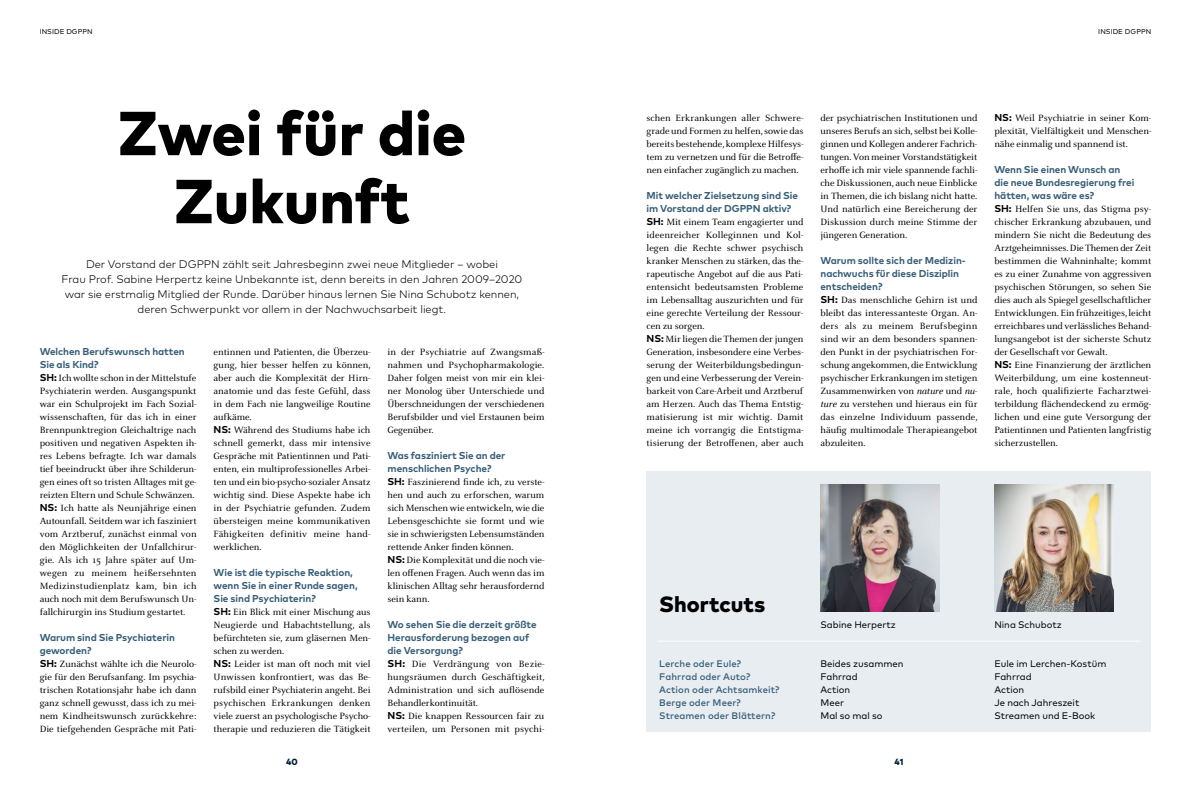
<style>
.page{position:relative;width:1191px;height:791px;background:#fff}
.page>*{position:absolute;margin:0;border:0;box-sizing:border-box;transform-origin:0 0}
.t1{font:800 62px/68px "Mark Pro";color:#000;text-align:center}
.t2{font:800 22px "Mark Pro";color:#000}
.t3{font:300 11px/15px "Mark Pro";letter-spacing:-.005em;color:#000;text-align:center}
.t4{font:10px/13px "Celeste Pro";color:#000}
.t5{font:700 10px/13px "Mark Pro";letter-spacing:-.005em;color:#375e77}
.t6{font:9.5px/13px "Mark Pro";color:#000}
.t7{font:500 9.5px/13px "Mark Pro";letter-spacing:.01em;color:#375e77}
.t8{font:800 9px "Mark Pro";color:#001f33}
.t9{font:7px "Mark Pro";letter-spacing:.005em;color:#000}
.s1{font-family:"Mark Pro";font-weight:700}
.s2{font-style:italic}
</style>
<div class="page">
<div style="left:646px;top:472px;width:505px;height:260px;background:#e8edf2"></div>
<img style="left:820px;top:484px;width:119px;height:128px">
<img style="left:994px;top:484px;width:119px;height:128px">
<hr style="left:657px;top:641px;width:483px;height:1px;background:#fff">
<p class="t9" style="left:40px;top:26px;width:54px">INSIDE DGPPN</p>
<p class="t9" style="left:1098px;top:26px;width:54px">INSIDE DGPPN</p>
<h1 class="t1" style="left:118px;top:94px;width:350px">Zwei für die<br>Zukunft</h1>
<p class="t3" style="left:62px;top:255px;width:462px">Der Vorstand der DGPPN zählt seit Jahresbeginn zwei neue Mitglieder – wobei<br>Frau Prof. Sabine Herpertz keine Unbekannte ist, denn bereits in den Jahren 2009–2020 war sie erstmalig Mitglied der Runde. Darüber hinaus lernen Sie Nina Schubotz kennen, deren Schwerpunkt vor allem in der Nachwuchsarbeit liegt.</p>
<p class="t5" style="left:40px;top:344px;width:147px">Welchen Berufswunsch hatten<br>Sie als Kind?</p>
<p class="t4" style="left:40px;top:371px;width:158px"><span class="s1">SH:</span> Ich wollte schon in der Mittelstufe Psychiaterin werden. Ausgangspunkt war ein Schulprojekt im Fach Sozial&shy;wissenschaften, für das ich in einer Brennpunktregion Gleichaltrige nach positiven und negativen Aspekten ih&shy;res Lebens befragte. Ich war damals tief beeindruckt über ihre Schilderun&shy;gen eines oft so tristen Alltages mit ge&shy;reizten Eltern und Schule Schwänzen.<br><span class="s1">NS:</span> Ich hatte als Neunjährige einen Autounfall. Seitdem war ich fasziniert vom Arztberuf, zunächst einmal von den Möglichkeiten der Unfallchirur&shy;gie. Als ich 15 Jahre später auf Um&shy;wegen zu meinem heißersehnten Medizinstudienplatz kam, bin ich auch noch mit dem Berufswunsch Un&shy;fallchirurgin ins Studium gestartet.</p>
<p class="t5" style="left:40px;top:630px;width:137px">Warum sind Sie Psychiaterin geworden?</p>
<p class="t4" style="left:40px;top:657px;width:158px;text-align:justify"><span class="s1">SH:</span> Zunächst wählte ich die Neurolo&shy;gie für den Berufsanfang. Im psychia&shy;trischen Rotationsjahr habe ich dann ganz schnell gewusst, dass ich zu mei&shy;nem Kindheitswunsch zurückkehre:<br>Die tiefgehenden Gespräche mit Pati-</p>
<p class="t4" style="left:214px;top:345px;width:159px">entinnen und Patienten, die Überzeu&shy;gung, hier besser helfen zu können, aber auch die Komplexität der Hirn&shy;anatomie und das feste Gefühl, dass in dem Fach nie langweilige Routine aufkäme.<br><span class="s1">NS:</span> Während des Studiums habe ich schnell gemerkt, dass mir intensive Gespräche mit Patientinnen und Pati&shy;enten, ein multiprofessionelles Arbei&shy;ten und ein bio-psycho-sozialer Ansatz wichtig sind. Diese Aspekte habe ich in der Psychiatrie gefunden. Zudem übersteigen meine kommunikativen Fähigkeiten definitiv meine hand&shy;werklichen.</p>
<p class="t5" style="left:214px;top:565px;width:146px">Wie ist die typische Reaktion, wenn Sie in einer Runde sagen,<br>Sie sind Psychiaterin?</p>
<p class="t4" style="left:214px;top:605px;width:158px"><span class="s1">SH:</span> Ein Blick mit einer Mischung aus Neugierde und Habachtstellung, als befürchteten sie, zum gläsernen Men&shy;schen zu werden.<br><span class="s1">NS:</span> Leider ist man oft noch mit viel Unwissen konfrontiert, was das Be&shy;rufsbild einer Psychiaterin angeht. Bei psychischen Erkrankungen denken viele zuerst an psychologische Psycho&shy;therapie und reduzieren die Tätigkeit</p>
<p class="t4" style="left:387px;top:345px;width:158px;text-align:justify">in der Psychiatrie auf Zwangsmaß&shy;nahmen und Psychopharmakologie.<br>Daher folgen meist von mir ein klei&shy;ner Monolog über Unterschiede und Überschneidungen der verschiedenen Berufsbilder und viel Erstaunen beim Gegenüber.</p>
<p class="t5" style="left:387px;top:448px;width:119px">Was fasziniert Sie an der menschlichen Psyche?</p>
<p class="t4" style="left:387px;top:475px;width:158px"><span class="s1">SH:</span> Faszinierend finde ich, zu verste&shy;hen und auch zu erforschen, warum sich Menschen wie entwickeln, wie die Lebensgeschichte sie formt und wie sie in schwierigsten Lebensumständen rettende Anker finden können.<br><span class="s1">NS:</span> Die Komplexität und die noch vie&shy;len offenen Fragen. Auch wenn das im klinischen Alltag sehr herausfordernd sein kann.</p>
<p class="t5" style="left:387px;top:617px;width:151px">Wo sehen Sie die derzeit größte<br>Herausforderung bezogen auf die Versorgung?</p>
<p class="t4" style="left:387px;top:657px;width:159px"><span class="s1">SH:</span> Die Verdrängung von Bezie&shy;hungsräumen durch Geschäftigkeit, Administration und sich auflösende Behandlerkontinuität.<br><span class="s1">NS:</span> Die knappen Ressourcen fair zu verteilen, um Personen mit psychi-</p>
<p class="t4" style="left:646px;top:111px;width:158px;text-align:justify">schen Erkrankungen aller Schwere&shy;grade und Formen zu helfen, sowie das bereits bestehende, komplexe Hilfesys&shy;tem zu vernetzen und für die Betroffe&shy;nen einfacher zugänglich zu machen.</p>
<p class="t5" style="left:646px;top:188px;width:153px">Mit welcher Zielsetzung sind Sie im Vorstand der DGPPN aktiv?</p>
<p class="t4" style="left:646px;top:215px;width:158px"><span class="s1">SH:</span> Mit einem Team engagierter und ideenreicher Kolleginnen und Kol&shy;legen die Rechte schwer psychisch kranker Menschen zu stärken, das the&shy;rapeutische Angebot auf die aus Pati&shy;entensicht bedeutsamsten Probleme im Lebensalltag auszurichten und für eine gerechte Verteilung der Ressour&shy;cen zu sorgen.<br><span class="s1">NS:</span> Mir liegen die Themen der jungen Generation, insbesondere eine Verbes&shy;serung der Weiterbildungsbedingun&shy;gen und eine Verbesserung der Verein&shy;barkeit von Care-Arbeit und Arztberuf am Herzen. Auch das Thema Entstig&shy;matisierung ist mir wichtig. Damit meine ich vorrangig die Entstigma&shy;tisierung der Betroffenen, aber auch</p>
<p class="t4" style="left:820px;top:111px;width:158px;text-align:justify">der psychiatrischen Institutionen und unseres Berufs an sich, selbst bei Kolle&shy;ginnen und Kollegen anderer Fachrich&shy;tungen. Von meiner Vorstandstätigkeit erhoffe ich mir viele spannende fachli&shy;che Diskussionen, auch neue Einblicke in Themen, die ich bislang nicht hatte.<br>Und natürlich eine Bereicherung der Diskussion durch meine Stimme der jüngeren Generation.</p>
<p class="t5" style="left:820px;top:253px;width:146px">Warum sollte sich der Medizin&shy;nachwuchs für diese Disziplin entscheiden?</p>
<p class="t4" style="left:820px;top:293px;width:159px;text-align:justify"><span class="s1">SH:</span> Das menschliche Gehirn ist und bleibt das interessanteste Organ. An&shy;ders als zu meinem Berufsbeginn sind wir an dem besonders spannen&shy;den Punkt in der psychiatrischen For&shy;schung angekommen, die Entwicklung psychischer Erkrankungen im stetigen Zusammenwirken von <span class="s2">nature</span> und <span class="s2">nu&shy;ture</span> zu verstehen und hieraus ein für das einzelne Individuum passende, häufig multimodale Therapieangebot abzuleiten.</p>
<h2 class="t2" style="left:659px;top:587px;width:107px">Shortcuts</h2>
<p class="t7" style="left:659px;top:656px;width:121px">Lerche oder Eule?<br>Fahrrad oder Auto?<br>Action oder Achtsamkeit?<br>Berge oder Meer?<br>Streamen oder Blättern?</p>
<p class="t6" style="left:820px;top:617px;width:77px">Sabine Herpertz</p>
<p class="t6" style="left:820px;top:656px;width:85px">Beides zusammen<br>Fahrrad<br>Action<br>Meer<br>Mal so mal so</p>
<p class="t8" style="left:286px;top:755px;width:13px">40</p>
<p class="t8" style="left:894px;top:755px;width:10px">41</p>
<p class="t4" style="left:994px;top:111px;width:158px;text-align:justify"><span class="s1">NS:</span> Weil Psychiatrie in seiner Kom&shy;plexität, Vielfältigkeit und Menschen&shy;nähe einmalig und spannend ist.</p>
<p class="t5" style="left:994px;top:162px;width:141px">Wenn Sie einen Wunsch an die neue Bundesregierung frei hätten, was wäre es?</p>
<p class="t4" style="left:994px;top:202px;width:158px"><span class="s1">SH:</span> Helfen Sie uns, das Stigma psy&shy;chischer Erkrankung abzubauen, und mindern Sie nicht die Bedeutung des Arztgeheimnisses. Die Themen der Zeit bestimmen die Wahninhalte; kommt es zu einer Zunahme von aggressiven psychischen Störungen, so sehen Sie dies auch als Spiegel gesellschaftlicher Entwicklungen. Ein frühzeitiges, leicht erreichbares und verlässliches Behand&shy;lungsangebot ist der sicherste Schutz der Gesellschaft vor Gewalt.<br><span class="s1">NS:</span> Eine Finanzierung der ärztlichen Weiterbildung, um eine kostenneut&shy;rale, hoch qualifizierte Facharztwei&shy;terbildung flächendeckend zu ermög&shy;lichen und eine gute Versorgung der Patientinnen und Patienten langfristig sicherzustellen.</p>
<p class="t6" style="left:994px;top:617px;width:69px">Nina Schubotz</p>
<p class="t6" style="left:994px;top:656px;width:113px">Eule im Lerchen-Kostüm<br>Fahrrad<br>Action<br>Je nach Jahreszeit<br>Streamen und E-Book</p>
</div>
